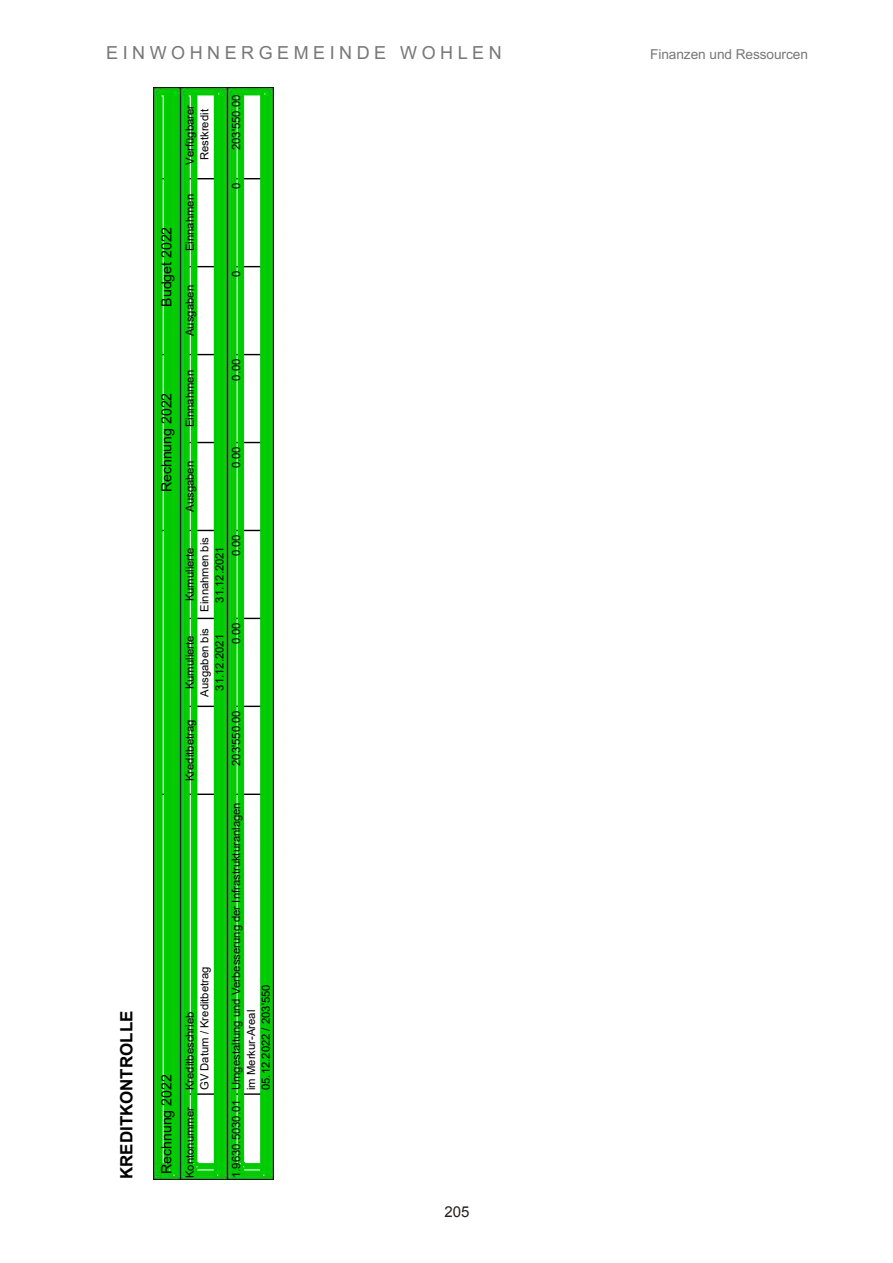
<style>
.page{position:relative;width:893px;height:1263px;background:#fff}
.page>*{position:absolute;margin:0;border:0;box-sizing:border-box;transform-origin:0 0}
.t1{font:18px "Arial";letter-spacing:.25em;color:#777}
.t2{font:700 16.95px "Arial";color:#000}
.t3{font:15px "Arial";color:#21201c}
.t4{font:14.1px "Arial";color:#000}
.t5{font:13.65px "Arial";letter-spacing:-.005em;color:#777}
.t6{font:11.25px/14.9px "Arial";color:#000;text-align:center}
</style>
<div class="page">
<img style="left:154px;top:88px;width:120px;height:1091px">
<hr style="left:182px;top:1093px;width:44px;height:2px;background:#000">
<hr style="left:182px;top:793px;width:44px;height:2px;background:#000">
<hr style="left:182px;top:706px;width:44px;height:1px;background:#000">
<hr style="left:182px;top:618px;width:44px;height:1px;background:#000">
<hr style="left:182px;top:530px;width:44px;height:1px;background:#000">
<hr style="left:182px;top:442px;width:44px;height:1px;background:#000">
<hr style="left:182px;top:354px;width:44px;height:1px;background:#000">
<hr style="left:182px;top:266px;width:44px;height:1px;background:#000">
<hr style="left:182px;top:178px;width:44px;height:1px;background:#000">
<hr style="left:228px;top:1093px;width:45px;height:2px;background:#000">
<hr style="left:228px;top:793px;width:45px;height:2px;background:#000">
<hr style="left:228px;top:706px;width:45px;height:1px;background:#000">
<hr style="left:228px;top:618px;width:45px;height:1px;background:#000">
<hr style="left:228px;top:530px;width:45px;height:1px;background:#000">
<hr style="left:228px;top:442px;width:45px;height:1px;background:#000">
<hr style="left:228px;top:354px;width:45px;height:1px;background:#000">
<hr style="left:228px;top:266px;width:45px;height:1px;background:#000">
<hr style="left:228px;top:178px;width:45px;height:1px;background:#000">
<h1 class="t1" style="left:106px;top:41px;width:397px">EINWOHNERGEMEINDE WOHLEN</h1>
<p class="t5" style="left:650px;top:45px;width:159px">Finanzen und Ressourcen</p>
<h2 class="t2" style="left:115px;top:1179px;width:170px;rotate:-90deg">KREDITKONTROLLE</h2>
<p class="t4" style="left:157px;top:307px;width:81px;rotate:-90deg">Budget 2022</p>
<p class="t4" style="left:157px;top:492px;width:101px;rotate:-90deg">Rechnung 2022</p>
<p class="t4" style="left:157px;top:1174px;width:101px;rotate:-90deg">Rechnung 2022</p>
<p class="t6" style="left:182px;top:165px;width:61px;rotate:-90deg">Verfügbarer<br>Restkredit</p>
<p class="t6" style="left:182px;top:251px;width:59px;rotate:-90deg">Einnahmen</p>
<p class="t6" style="left:182px;top:336px;width:52px;rotate:-90deg">Ausgaben</p>
<p class="t6" style="left:229px;top:150px;width:57px;rotate:-90deg">203'550.00</p>
<p class="t6" style="left:229px;top:189px;width:8px;rotate:-90deg">0</p>
<p class="t6" style="left:229px;top:277px;width:8px;rotate:-90deg">0</p>
<p class="t6" style="left:182px;top:427px;width:59px;rotate:-90deg">Einnahmen</p>
<p class="t6" style="left:182px;top:512px;width:52px;rotate:-90deg">Ausgaben</p>
<p class="t6" style="left:229px;top:381px;width:23px;rotate:-90deg">0.00</p>
<p class="t6" style="left:229px;top:468px;width:23px;rotate:-90deg">0.00</p>
<p class="t6" style="left:182px;top:612px;width:76px;rotate:-90deg">Kumulierte<br>Einnahmen bis<br>31.12.2021</p>
<p class="t6" style="left:182px;top:696px;width:70px;rotate:-90deg">Kumulierte<br>Ausgaben bis<br>31.12.2021</p>
<p class="t6" style="left:182px;top:781px;width:63px;rotate:-90deg">Kreditbetrag</p>
<p class="t6" style="left:229px;top:556px;width:23px;rotate:-90deg">0.00</p>
<p class="t6" style="left:229px;top:644px;width:23px;rotate:-90deg">0.00</p>
<p class="t6" style="left:229px;top:766px;width:57px;rotate:-90deg">203'550.00</p>
<p class="t6" style="left:182px;top:1090px;width:125px;text-align:left;rotate:-90deg">Kreditbeschrieb<br>GV Datum / Kreditbetrag</p>
<p class="t6" style="left:182px;top:1178px;width:73px;rotate:-90deg">Kontonummer</p>
<p class="t6" style="left:229px;top:1090px;width:289px;text-align:left;text-indent:-88px;rotate:-90deg">1.9630.5030.01 Umgestaltung und Verbesserung der Infrastrukturanlagen im Merkur-Areal</p>
<p class="t6" style="left:258px;top:1090px;width:107px;rotate:-90deg">05.12.2022 / 203'550</p>
<h3 class="t3" style="left:445px;top:1202px;width:27px">205</h3>
</div>
